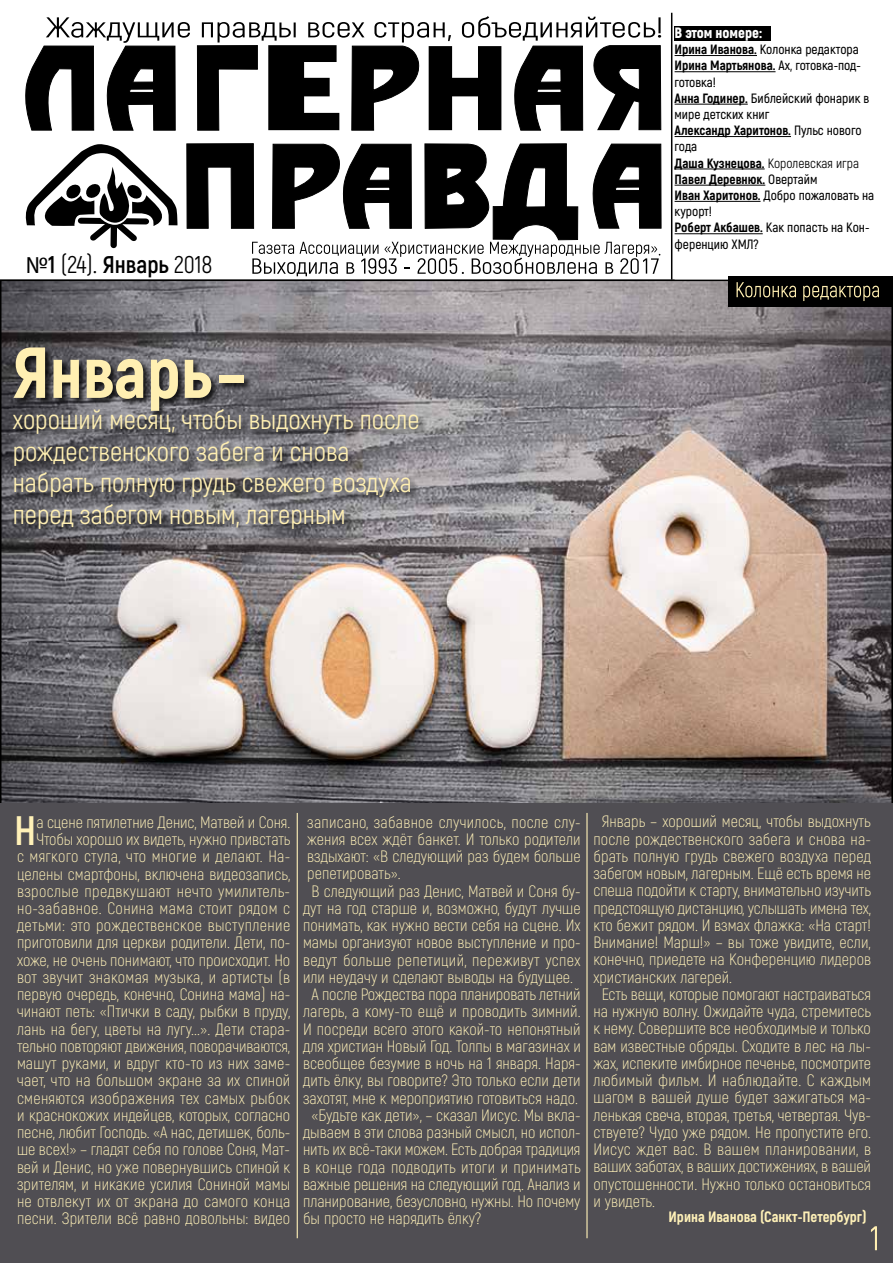
<style>
.page{position:relative;width:893px;height:1263px;background:#fff}
.page>*{position:absolute;margin:0;border:0;box-sizing:border-box;transform-origin:0 0}
.t1{font:800 72px "Akrobat";color:#ffefb2}
.t2{font:700 41.1px "Akrobat";color:#fff1b8}
.t3{font:27px/31.5px "Akrobat";color:#ffefb2}
.t4{font:24.15px "Akrobat";color:#000}
.t5{font:300 16.5px/17.2px "Akrobat";color:#fff1b8;text-align:right}
.t6{font:300 16.5px "Akrobat";letter-spacing:.02em;color:#fff1b8}
.t7{font:800 15px "Akrobat";color:#fff1b8}
.t8{font:900 15px "Akrobat";color:#fff}
.t9{font:600 13.5px/16.2px "Akrobat";color:#000}
.s1{font-family:"Myriad Pro"}
.s2{font-weight:700}
.s3{font-weight:800}
.s4{font-weight:400}
</style>
<div class="page">
<div style="left:675px;top:26px;width:96px;height:15px;background:#000"></div>
<img style="left:3px;top:283px;width:887px;height:521px">
<svg style="left:25px;top:144px;width:152px;height:104px"></svg>
<svg style="left:25px;top:17px;width:165px;height:114px"></svg>
<svg style="left:197px;top:16px;width:465px;height:115px"></svg>
<svg style="left:186px;top:143px;width:476px;height:133px"></svg>
<div style="left:0;top:804px;width:893px;height:459px;background:#504e53"></div>
<hr style="left:586px;top:813px;width:2px;height:425px;background:#fff1b8">
<hr style="left:297px;top:813px;width:1px;height:425px;background:#fff1b8">
<hr style="left:0;top:280px;width:675px;height:1px;background:#000">
<div style="left:728px;top:276px;width:165px;height:31px;background:#000"></div>
<svg style="left:736px;top:282px;width:143px;height:19px"></svg>
<svg style="left:871px;top:1226px;width:6px;height:24px"></svg>
<hr style="left:675px;top:55px;width:82px;height:1px;background:#000">
<hr style="left:675px;top:71px;width:100px;height:1px;background:#000">
<hr style="left:675px;top:104px;width:73px;height:1px;background:#000">
<hr style="left:675px;top:136px;width:116px;height:1px;background:#000">
<hr style="left:675px;top:169px;width:90px;height:1px;background:#000">
<hr style="left:675px;top:185px;width:90px;height:1px;background:#000">
<hr style="left:675px;top:201px;width:85px;height:1px;background:#000">
<hr style="left:675px;top:233px;width:88px;height:1px;background:#000">
<hr style="left:671px;top:13px;width:1px;height:267px;background:#000">
<div style="left:13px;top:347px;width:414px;height:191px;background:#000;opacity:.75"></div>
<h3 class="t4" style="left:26px;top:250px;width:188px"><span class="s1">№</span><span class="s2">1</span> (24). <span class="s2">Январь</span> 2018</h3>
<h1 class="t1" style="left:13px;top:327px;width:235px">Январь–</h1>
<h3 class="t3" style="left:13px;top:404px;width:408px">хороший месяц, чтобы выдохнуть после рождественского забега и снова набрать полную грудь свежего воздуха перед забегом новым, лагерным</h3>
<p class="t8" style="left:675px;top:23px;width:89px">В этом номере:</p>
<p class="t9" style="left:675px;top:41px;width:201px"><span class="s3">Ирина Иванова.</span> Колонка редактора<br><span class="s3">Ирина Мартьянова.</span> Ах, готовка-под&shy;готовка!<br><span class="s3">Анна Годинер.</span> Библейский фонарик в мире детских книг<br><span class="s3">Александр Харитонов.</span> Пульс нового года<br><span class="s3">Даша Кузнецова.</span> <span class="s4">Королевская игра<br></span><span class="s3">Павел Деревнюк.</span> Овертайм<br><span class="s3">Иван Харитонов.</span> Добро пожаловать на курорт!<br><span class="s3">Роберт Акбашев.</span> Как попасть на Кон&shy;ференцию ХМЛ?</p>
<p class="t5" style="left:17px;top:813px;width:275px">а сцене пятилетние Денис, Матвей и Соня.<br>Чтобы хорошо их видеть, нужно привстать<br>с мягкого стула, что многие и делают. На&shy;целены смартфоны, включена видеозапись, взрослые предвкушают нечто умилитель&shy;но-забавное. Сонина мама стоит рядом с детьми: это рождественское выступление приготовили для церкви родители. Дети, по&shy;хоже, не очень понимают, что происходит. Но вот звучит знакомая музыка, и артисты (в первую очередь, конечно, Сонина мама) на&shy;чинают петь: «Птички в саду, рыбки в пруду, лань на бегу, цветы на лугу...». Дети стара&shy;тельно повторяют движения, поворачиваются, машут руками, и вдруг кто-то из них заме&shy;чает, что на большом экране за их спиной сменяются изображения тех самых рыбок и краснокожих индейцев, которых, согласно песне, любит Господь. «А нас, детишек, боль&shy;ше всех!» – гладят себя по голове Соня, Мат&shy;вей и Денис, но уже повернувшись спиной к зрителям, и никакие усилия Сониной мамы не отвлекут их от экрана до самого конца песни. Зрители всё равно довольны: видео</p>
<p class="t5" style="left:307px;top:813px;width:275px">записано, забавное случилось, после слу-</p>
<h2 class="t2" style="left:14px;top:805px;width:24px">Н</h2>
<p class="t5" style="left:307px;top:830px;width:275px">жения всех ждёт банкет. И только родители</p>
<p class="t5" style="left:307px;top:848px;width:275px">вздыхают: «В следующий раз будем больше</p>
<p class="t5" style="left:307px;top:865px;width:95px">репетировать».</p>
<p class="t5" style="left:312px;top:882px;width:271px">В следующий раз Денис, Матвей и Соня бу-</p>
<p class="t5" style="left:303px;top:899px;width:279px">дут на год старше и, возможно, будут лучше</p>
<p class="t5" style="left:303px;top:917px;width:279px">понимать, как нужно вести себя на сцене. Их</p>
<p class="t5" style="left:303px;top:934px;width:279px">мамы организуют новое выступление и про-</p>
<p class="t6" style="left:303px;top:950px;width:279px">ведут больше репетиций, переживут успех</p>
<p class="t5" style="left:303px;top:968px;width:272px">или неудачу и сделают выводы на будущее.</p>
<p class="t5" style="left:312px;top:986px;width:270px">А после Рождества пора планировать летний</p>
<p class="t5" style="left:303px;top:1003px;width:279px">лагерь, а кому-то ещё и проводить зимний.</p>
<p class="t5" style="left:303px;top:1020px;width:279px">И посреди всего этого какой-то непонятный</p>
<p class="t5" style="left:303px;top:1037px;width:279px">для христиан Новый Год. Толпы в магазинах и</p>
<p class="t5" style="left:303px;top:1054px;width:279px">всеобщее безумие в ночь на 1 января. Наря-</p>
<p class="t5" style="left:303px;top:1072px;width:279px">дить ёлку, вы говорите? Это только если дети</p>
<p class="t5" style="left:303px;top:1089px;width:276px">захотят, мне к мероприятию готовиться надо.</p>
<p class="t5" style="left:312px;top:1106px;width:271px">«Будьте как дети», – сказал Иисус. Мы вкла-</p>
<p class="t5" style="left:303px;top:1123px;width:279px">дываем в эти слова разный смысл, но испол-</p>
<p class="t5" style="left:303px;top:1141px;width:279px">нить их всё-таки можем. Есть добрая традиция</p>
<p class="t5" style="left:303px;top:1158px;width:279px">в конце года подводить итоги и принимать</p>
<p class="t5" style="left:303px;top:1175px;width:279px">важные решения на следующий год. Анализ и</p>
<p class="t5" style="left:303px;top:1192px;width:279px">планирование, безусловно, нужны. Но почему</p>
<p class="t5" style="left:303px;top:1210px;width:180px">бы просто не нарядить ёлку?</p>
<p class="t5" style="left:602px;top:813px;width:270px">Январь – хороший месяц, чтобы выдохнуть</p>
<p class="t5" style="left:593px;top:830px;width:279px">после рождественского забега и снова на-</p>
<p class="t5" style="left:593px;top:847px;width:279px">брать полную грудь свежего воздуха перед</p>
<p class="t5" style="left:593px;top:865px;width:279px">забегом новым, лагерным. Ещё есть время не</p>
<p class="t5" style="left:593px;top:882px;width:279px">спеша подойти к старту, внимательно изучить</p>
<p class="t5" style="left:593px;top:899px;width:279px">предстоящую дистанцию, услышать имена тех,</p>
<p class="t5" style="left:593px;top:916px;width:279px">кто бежит рядом. И взмах флажка: «На старт!</p>
<p class="t5" style="left:593px;top:934px;width:279px">Внимание! Марш!» – вы тоже увидите, если,</p>
<p class="t5" style="left:593px;top:951px;width:279px">конечно, приедете на Конференцию лидеров</p>
<p class="t5" style="left:593px;top:968px;width:140px">христианских лагерей.</p>
<p class="t5" style="left:602px;top:985px;width:271px">Есть вещи, которые помогают настраиваться</p>
<p class="t5" style="left:593px;top:1003px;width:279px">на нужную волну. Ожидайте чуда, стремитесь</p>
<p class="t5" style="left:593px;top:1020px;width:279px">к нему. Совершите все необходимые и только</p>
<p class="t5" style="left:593px;top:1037px;width:279px">вам известные обряды. Сходите в лес на лы-</p>
<p class="t5" style="left:593px;top:1054px;width:279px">жах, испеките имбирное печенье, посмотрите</p>
<p class="t5" style="left:593px;top:1072px;width:279px">любимый фильм. И наблюдайте. С каждым</p>
<p class="t5" style="left:593px;top:1089px;width:279px">шагом в вашей душе будет зажигаться ма-</p>
<p class="t5" style="left:593px;top:1106px;width:279px">ленькая свеча, вторая, третья, четвертая. Чув-</p>
<p class="t5" style="left:593px;top:1123px;width:279px">ствуете? Чудо уже рядом. Не пропустите его.</p>
<p class="t5" style="left:593px;top:1141px;width:279px">Иисус ждет вас. В вашем планировании, в</p>
<p class="t5" style="left:593px;top:1158px;width:279px">ваших заботах, в ваших достижениях, в вашей</p>
<p class="t5" style="left:593px;top:1175px;width:279px">опустошенности. Нужно только остановиться</p>
<p class="t5" style="left:593px;top:1192px;width:63px">и увидеть.</p>
<p class="t7" style="left:669px;top:1207px;width:200px">Ирина Иванова (Санкт-Петербург)</p>
</div>
